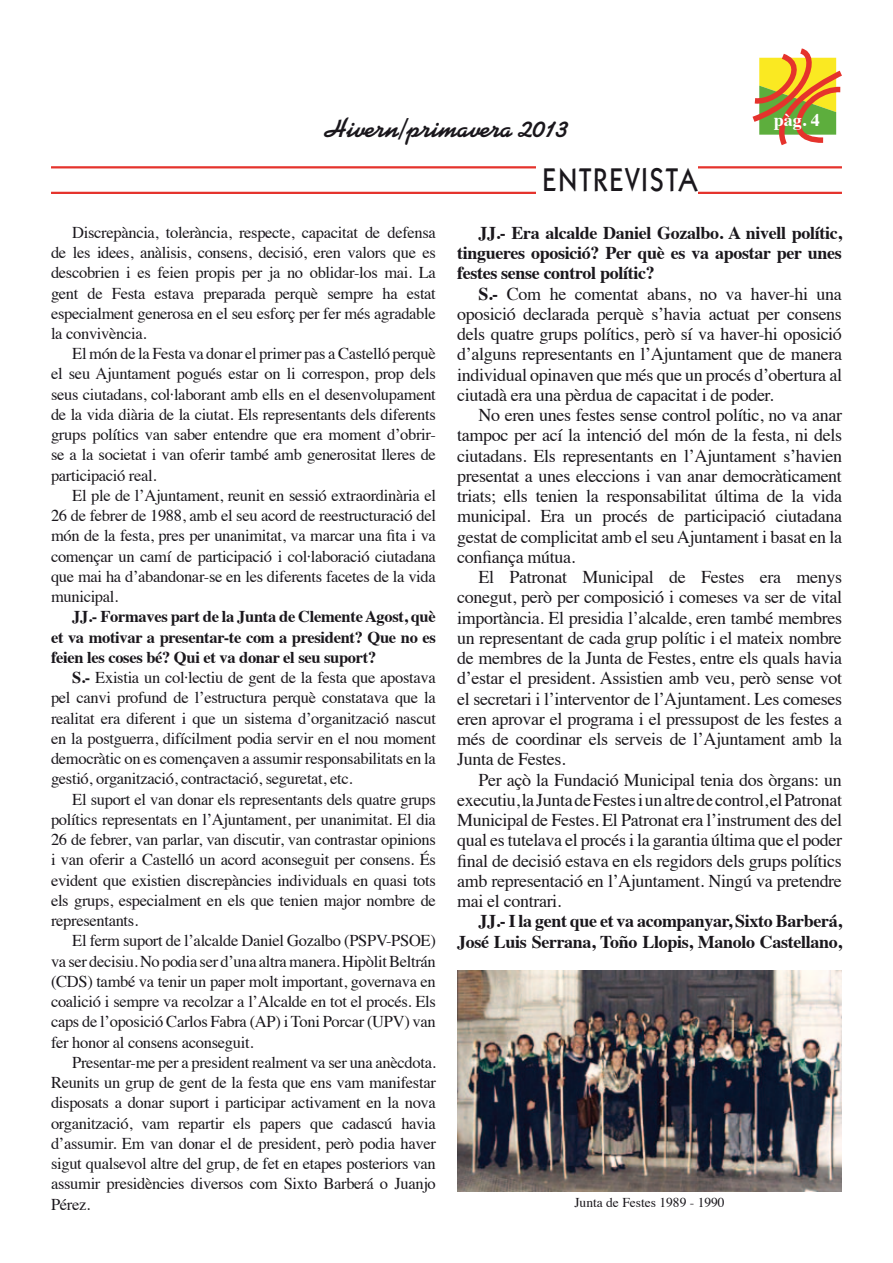
<style>
.page{position:relative;width:893px;height:1263px;background:#fff}
.page>*{position:absolute;margin:0;border:0;box-sizing:border-box;transform-origin:0 0}
.t1{font:500 33px "Itc Kabel";color:#1a171c;scale:.85 1}
.t2{font:700 27px "Kaufmann BT";color:#1a171c}
.t3{font:18px/20.2px "Times";letter-spacing:-.02em;color:#1a171c;text-align:justify}
.t4{font:700 18px/20.2px "Times";letter-spacing:-.02em;color:#1a171c;text-align:justify}
.t5{font:700 18px "Times";color:#fff}
.t6{font:16.5px/20.2px "Times";letter-spacing:-.02em;color:#1a171c;text-align:justify}
.t7{font:700 16.5px/20.2px "Times";letter-spacing:-.02em;color:#1a171c;text-align:justify}
.t8{font:13.5px "Times";color:#1a171c}
.s1{font-weight:700}
</style>
<div class="page">
<hr style="left:51px;top:192px;width:791px;height:2px;background:#e5332c">
<svg style="left:752px;top:48px;width:90px;height:98px"></svg>
<hr style="left:51px;top:166px;width:791px;height:2px;background:#e5332c">
<div style="left:536px;top:164px;width:161px;height:34px;background:#fff"></div>
<img style="left:457px;top:970px;width:385px;height:221px">
<h2 class="t2" style="left:324px;top:112px;width:247px">Hivern/primavera 2013</h2>
<p class="t5" style="left:774px;top:103px;width:48px">pàg. 4</p>
<h1 class="t1" style="left:543px;top:161px;width:77px">ENTREVI</h1>
<h1 class="t1" style="left:650px;top:161px;width:57px">STA</h1>
<p class="t6" style="left:51px;top:221px;width:386px;text-indent:21px">Discrepància, tolerància, respecte, capacitat de defensa de les idees, anàlisis, consens, decisió, eren valors que es descobrien i es feien propis per ja no oblidar-los mai. La gent de Festa estava preparada perquè sempre ha estat especialment generosa en el seu esforç per fer més agradable la convivència.</p>
<p class="t6" style="left:51px;top:342px;width:386px;text-indent:21px">El món de la Festa va donar el primer pas a Castelló perquè el seu Ajuntament pogués estar on li correspon, prop dels seus ciutadans, col·laborant amb ells en el desenvolupament de la vida diària de la ciutat. Els representants dels diferents grups polítics van saber entendre que era moment d’obrir&shy;se a la societat i van oferir també amb generositat lleres de participació real.</p>
<p class="t6" style="left:51px;top:484px;width:386px;text-indent:21px">El ple de l’Ajuntament, reunit en sessió extraordinària el 26 de febrer de 1988, amb el seu acord de reestructuració del món de la festa, pres per unanimitat, va marcar una fita i va començar un camí de participació i col·laboració ciutadana que mai ha d’abandonar-se en les diferents facetes de la vida municipal.</p>
<p class="t7" style="left:51px;top:605px;width:386px;text-indent:21px">JJ.- Formaves part de la Junta de Clemente Agost, què et va motivar a presentar-te com a president? Que no es feien les coses bé? Qui et va donar el seu suport?</p>
<p class="t6" style="left:51px;top:666px;width:386px;text-indent:21px"><span class="s1">S.-</span> Existia un col·lectiu de gent de la festa que apostava pel canvi profund de l’estructura perquè constatava que la realitat era diferent i que un sistema d’organització nascut en la postguerra, difícilment podia servir en el nou moment democràtic on es començaven a assumir responsabilitats en la gestió, organització, contractació, seguretat, etc.</p>
<p class="t6" style="left:51px;top:788px;width:386px;text-indent:21px">El suport el van donar els representants dels quatre grups polítics representats en l’Ajuntament, per unanimitat. El dia 26 de febrer, van parlar, van discutir, van contrastar opinions i van oferir a Castelló un acord aconseguit per consens. És evident que existien discrepàncies individuals en quasi tots els grups, especialment en els que tenien major nombre de representants.</p>
<p class="t6" style="left:51px;top:929px;width:386px;text-indent:21px">El ferm suport de l’alcalde Daniel Gozalbo (PSPV-PSOE) va ser decisiu. No podia ser d’una altra manera. Hipòlit Beltrán (CDS) també va tenir un paper molt important, governava en coalició i sempre va recolzar a l’Alcalde en tot el procés. Els caps de l’oposició Carlos Fabra (AP) i Toni Porcar (UPV) van fer honor al consens aconseguit.</p>
<p class="t6" style="left:51px;top:1051px;width:386px;text-indent:21px">Presentar-me per a president realment va ser una anècdota.<br>Reunits un grup de gent de la festa que ens vam manifestar disposats a donar suport i participar activament en la nova organització, vam repartir els papers que cadascú havia d’assumir. Em van donar el de president, però podia haver sigut qualsevol altre del grup, de fet en etapes posteriors van assumir presidències diversos com Sixto Barberá o Juanjo Pérez.</p>
<p class="t4" style="left:457px;top:221px;width:386px;text-indent:21px">JJ.- Era alcalde Daniel Gozalbo. A nivell polític, tingueres oposició? Per què es va apostar per unes festes sense control polític?</p>
<p class="t3" style="left:457px;top:282px;width:386px;text-indent:21px"><span class="s1">S.-</span> Com he comentat abans, no va haver-hi una oposició declarada perquè s’havia actuat per consens dels quatre grups polítics, però sí va haver-hi oposició d’alguns representants en l’Ajuntament que de manera individual opinaven que més que un procés d’obertura al ciutadà era una pèrdua de capacitat i de poder.</p>
<p class="t3" style="left:457px;top:403px;width:386px;text-indent:21px">No eren unes festes sense control polític, no va anar tampoc per ací la intenció del món de la festa, ni dels ciutadans. Els representants en l’Ajuntament s’havien presentat a unes eleccions i van anar democràticament triats; ells tenien la responsabilitat última de la vida municipal. Era un procés de participació ciutadana gestat de complicitat amb el seu Ajuntament i basat en la confiança mútua.</p>
<p class="t3" style="left:457px;top:565px;width:386px;text-indent:21px">El Patronat Municipal de Festes era menys conegut, però per composició i comeses va ser de vital importància. El presidia l’alcalde, eren també membres un representant de cada grup polític i el mateix nombre de membres de la Junta de Festes, entre els quals havia d’estar el president. Assistien amb veu, però sense vot el secretari i l’interventor de l’Ajuntament. Les comeses eren aprovar el programa i el pressupost de les festes a més de coordinar els serveis de l’Ajuntament amb la Junta de Festes.</p>
<p class="t3" style="left:457px;top:768px;width:386px;text-indent:21px">Per açò la Fundació Municipal tenia dos òrgans: un executiu, la Junta de Festes i un altre de control, el Patronat Municipal de Festes. El Patronat era l’instrument des del qual es tutelava el procés i la garantia última que el poder final de decisió estava en els regidors dels grups polítics amb representació en l’Ajuntament. Ningú va pretendre mai el contrari.</p>
<p class="t4" style="left:457px;top:909px;width:386px;text-align:right">JJ.- I la gent que et va acompanyar, Sixto Barberá,<br>José Luis Serrana, Toño Llopis, Manolo Castellano,</p>
<p class="t8" style="left:574px;top:1190px;width:152px">Junta de Festes 1989 - 1990</p>
</div>
